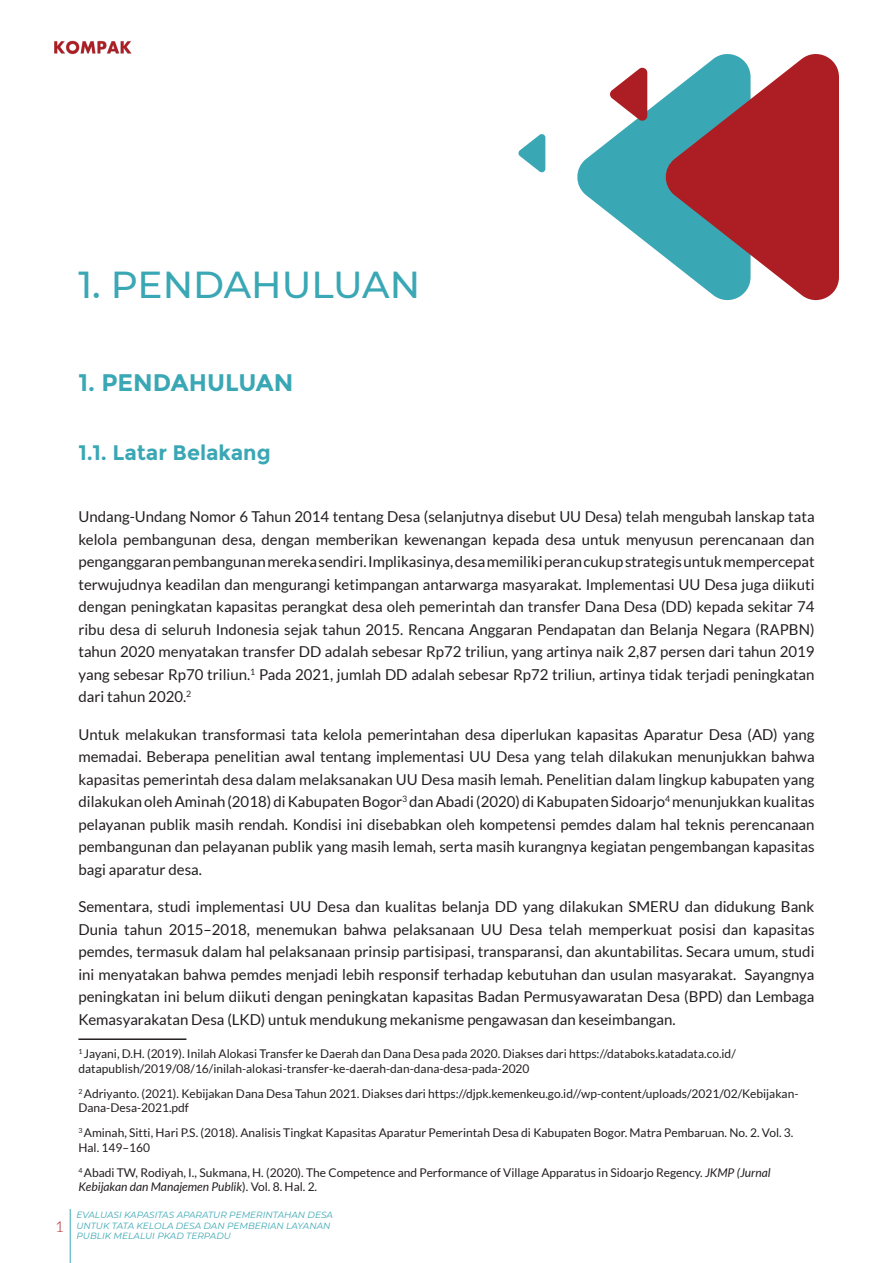
<style>
.page{position:relative;width:893px;height:1263px;background:#fff}
.page>*{position:absolute;margin:0;border:0;box-sizing:border-box;transform-origin:0 0}
.t1{font:500 37.5px "Montserrat";color:#3aa7b4}
.t2{font:700 24px "Montserrat";color:#3aa7b4}
.t3{font:700 21px "Montserrat";color:#3aa7b4}
.t4{font:15px/22.5px "Lato";color:#231f20;text-align:justify}
.t5{font:300 15px "Lato";color:#ac1e23}
.t6{font:12px/14.4px "Lato";color:#231f20}
.t7{font:italic 9px/10.8px "Montserrat";color:#3aa7b4}
.s1{font-style:italic}
</style>
<div class="page">
<hr style="left:70px;top:1209px;width:1px;height:54px;background:#3aa7b4">
<img style="left:54px;top:40px;width:78px;height:14px">
<svg style="left:577px;top:71px;width:86px;height:185px;fill:#3aa7b4"></svg>
<svg style="left:663px;top:54px;width:176px;height:247px;background:#995f66"></svg>
<svg style="left:609px;top:67px;width:38px;height:55px"></svg>
<svg style="left:518px;top:134px;width:27px;height:39px"></svg>
<hr style="left:78px;top:1038px;width:108px;height:2px;background:#231f20">
<h1 class="t1" style="left:78px;top:259px;width:343px">1. PENDAHULUAN</h1>
<h2 class="t2" style="left:78px;top:368px;width:216px">1. PENDAHULUAN</h2>
<h3 class="t3" style="left:78px;top:440px;width:194px">1.1. Latar Belakang</h3>
<p class="t4" style="left:78px;top:505px;width:738px">Undang-Undang Nomor 6 Tahun 2014 tentang Desa (selanjutnya disebut UU Desa) telah mengubah lanskap tata kelola pembangunan desa, dengan memberikan kewenangan kepada desa untuk menyusun perencanaan dan penganggaran pembangunan mereka sendiri. Implikasinya, desa memiliki peran cukup strategis untuk mempercepat terwujudnya keadilan dan mengurangi ketimpangan antarwarga masyarakat. Implementasi UU Desa juga diikuti dengan peningkatan kapasitas perangkat desa oleh pemerintah dan transfer Dana Desa (DD) kepada sekitar 74 ribu desa di seluruh Indonesia sejak tahun 2015. Rencana Anggaran Pendapatan dan Belanja Negara (RAPBN) tahun 2020 menyatakan transfer DD adalah sebesar Rp72 triliun, yang artinya naik 2,87 persen dari tahun 2019 yang sebesar Rp70 triliun.<sup>1</sup> Pada 2021, jumlah DD adalah sebesar Rp72 triliun, artinya tidak terjadi peningkatan dari tahun 2020.<sup>2</sup></p>
<p class="t4" style="left:78px;top:723px;width:738px">Untuk melakukan transformasi tata kelola pemerintahan desa diperlukan kapasitas Aparatur Desa (AD) yang memadai. Beberapa penelitian awal tentang implementasi UU Desa yang telah dilakukan menunjukkan bahwa kapasitas pemerintah desa dalam melaksanakan UU Desa masih lemah. Penelitian dalam lingkup kabupaten yang dilakukan oleh Aminah (2018) di Kabupaten Bogor<sup>3</sup> dan Abadi (2020) di Kabupaten Sidoarjo<sup>4</sup> menunjukkan kualitas pelayanan publik masih rendah. Kondisi ini disebabkan oleh kompetensi pemdes dalam hal teknis perencanaan pembangunan dan pelayanan publik yang masih lemah, serta masih kurangnya kegiatan pengembangan kapasitas bagi aparatur desa.</p>
<p class="t4" style="left:78px;top:895px;width:738px">Sementara, studi implementasi UU Desa dan kualitas belanja DD yang dilakukan SMERU dan didukung Bank Dunia tahun 2015–2018, menemukan bahwa pelaksanaan UU Desa telah memperkuat posisi dan kapasitas pemdes, termasuk dalam hal pelaksanaan prinsip partisipasi, transparansi, dan akuntabilitas. Secara umum, studi ini menyatakan bahwa pemdes menjadi lebih responsif terhadap kebutuhan dan usulan masyarakat. Sayangnya peningkatan ini belum diikuti dengan peningkatan kapasitas Badan Permusyawaratan Desa (BPD) dan Lembaga Kemasyarakatan Desa (LKD) untuk mendukung mekanisme pengawasan dan keseimbangan.</p>
<p class="t6" style="left:78px;top:1046px;width:659px"><sup>1</sup> Jayani, D.H. (2019). Inilah Alokasi Transfer ke Daerah dan Dana Desa pada 2020. Diakses dari https://databoks.katadata.co.id/ datapublish/2019/08/16/inilah-alokasi-transfer-ke-daerah-dan-dana-desa-pada-2020</p>
<p class="t6" style="left:78px;top:1086px;width:722px"><sup>2</sup> Adriyanto. (2021). Kebijakan Dana Desa Tahun 2021. Diakses dari https://djpk.kemenkeu.go.id//wp-content/uploads/2021/02/Kebijakan-<br>Dana-Desa-2021.pdf</p>
<p class="t6" style="left:78px;top:1126px;width:716px"><sup>3</sup> Aminah, Sitti, Hari P.S. (2018). Analisis Tingkat Kapasitas Aparatur Pemerintah Desa di Kabupaten Bogor. Matra Pembaruan. No. 2. Vol. 3.<br>Hal. 149–160</p>
<p class="t6" style="left:78px;top:1165px;width:694px"><sup>4</sup> Abadi TW, Rodiyah, I., Sukmana, H. (2020). The Competence and Performance of Village Apparatus in Sidoarjo Regency. <span class="s1">JKMP (Jurnal<br>Kebijakan dan Manajemen Publik</span>). Vol. 8. Hal. 2.</p>
<p class="t5" style="left:55px;top:1219px;width:10px">1</p>
<p class="t7" style="left:76px;top:1209px;width:258px">EVALUASI KAPASITAS APARATUR PEMERINTAHAN DESA<br>UNTUK TATA KELOLA DESA DAN PEMBERIAN LAYANAN<br>PUBLIK MELALUI PKAD TERPADU</p>
</div>
